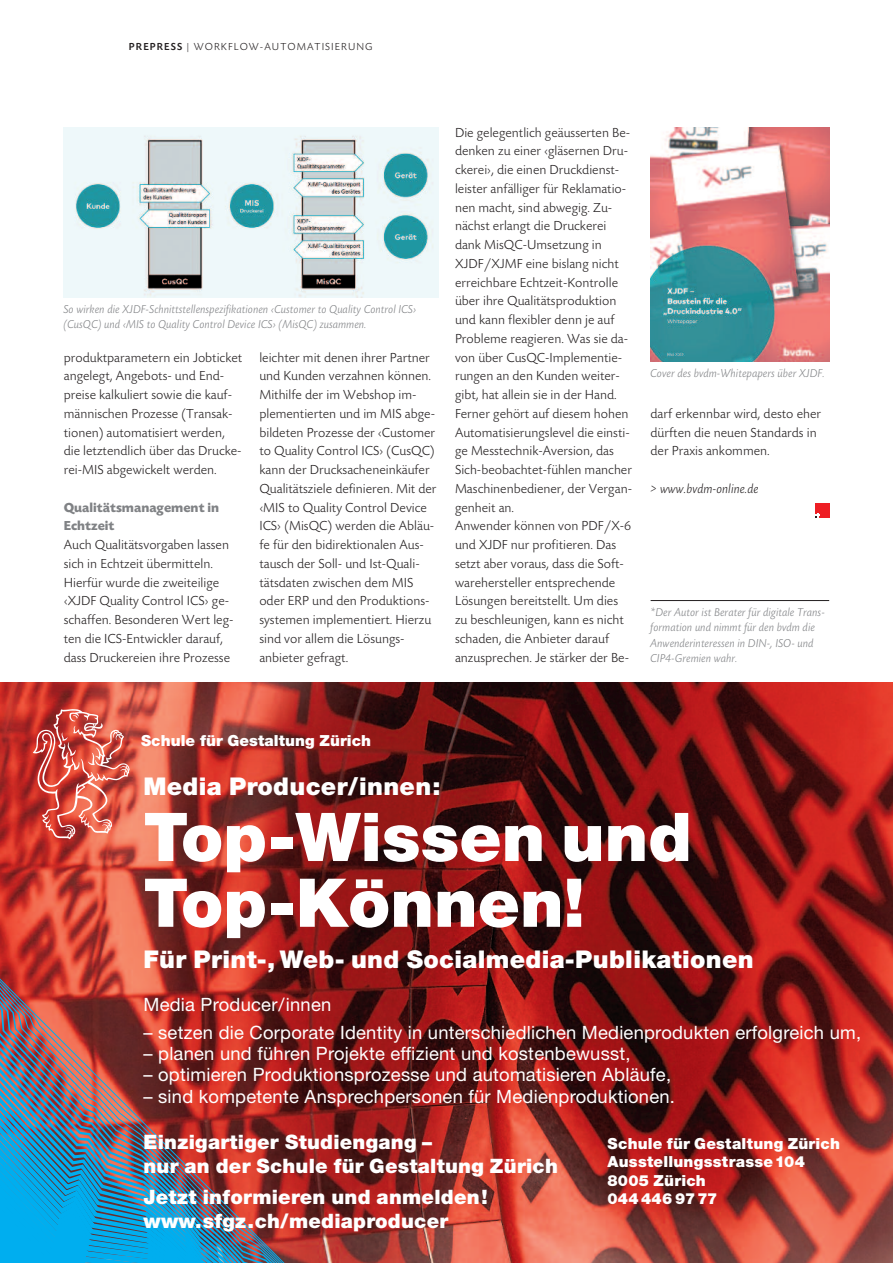
<style>
.page{position:relative;width:893px;height:1263px;background:#fff}
.page>*{position:absolute;margin:0;border:0;box-sizing:border-box;transform-origin:0 0}
.t1{font:900 67.35px/65.7px "Helvetica Neue LT Std";color:#fff}
.t2{font:900 24.45px "Helvetica Neue LT Std";letter-spacing:.015em;color:#fff}
.t3{font:900 19.95px/24.5px "Helvetica Neue LT Std";letter-spacing:.015em;color:#fff}
.t4{font:18.3px "Helvetica Neue LT Std";letter-spacing:.015em;color:#fff}
.t5{font:900 15.3px/18.3px "Helvetica Neue LT Std";letter-spacing:.015em;color:#fff}
.t6{font:300 13.5px/18.8px "Today SB";color:#231f20}
.t7{font:700 13.5px/18.8px "Today SB";color:#808285}
.t8{font:italic 300 13.5px "Today SB";color:#231f20}
.t9{font:italic 300 12px/15px "Today SB";color:#808285}
.t10{font:300 10.5px "Today SB";letter-spacing:.1em;color:#231f20}
.s1{font-weight:500}
.s2{font-family:"Today SB Caps Lig";font-weight:400}
</style>
<div class="page">
<img style="left:651px;top:128px;width:178px;height:233px">
<img style="left:64px;top:128px;width:374px;height:170px">
<hr style="left:651px;top:600px;width:178px;height:1px;background:#231f20">
<img style="left:0;top:683px;width:893px;height:580px">
<svg style="left:33px;top:708px;width:97px;height:131px;background:#d46054"></svg>
<svg style="left:0;top:950px;width:343px;height:21px;background:#a8342a"></svg>
<svg style="left:314px;top:971px;width:35px;height:292px;background:#811b1a"></svg>
<svg style="left:0;top:969px;width:314px;height:62px;background:#a3352e"></svg>
<svg style="left:0;top:1032px;width:322px;height:231px;background:#84201f"></svg>
<svg style="left:297px;top:1033px;width:10px;height:230px;background:#8d1d1c"></svg>
<svg style="left:0;top:1033px;width:297px;height:230px;background:#8e2927"></svg>
<svg style="left:236px;top:1036px;width:26px;height:227px;background:#a23934"></svg>
<svg style="left:213px;top:1038px;width:25px;height:225px;background:#974040"></svg>
<svg style="left:0;top:1040px;width:215px;height:223px;background:#7d3f46"></svg>
<img style="left:0;top:1041px;width:203px;height:222px">
<div style="left:815px;top:504px;width:14px;height:14px;background:#ee1e24"></div>
<svg style="left:815px;top:513px;width:5px;height:5px"></svg>
<p class="t10" style="left:129px;top:42px;width:245px"><span class="s1">PREPRESS</span> | WORKFLOW-AUTOMATISIERUNG</p>
<p class="t9" style="left:64px;top:301px;width:354px">So wirken die XJDF-Schnittstellenspezifikationen ‹Customer to Quality Control ICS› (CusQC) und ‹MIS to Quality Control Device ICS› (MisQC) zusammen.</p>
<p class="t6" style="left:64px;top:349px;width:180px">produktparametern ein Jobticket angelegt, Angebots- und End&shy;preise kalkuliert sowie die kauf&shy;männischen Prozesse (Transak&shy;tionen) automatisiert werden, die letztendlich über das Drucke&shy;rei-MIS abgewickelt werden.</p>
<p class="t7" style="left:64px;top:499px;width:157px">Qualitätsmanagement in<br>Echtzeit</p>
<p class="t6" style="left:64px;top:537px;width:171px">Auch Qualitätsvorgaben lassen sich in Echtzeit übermitteln.<br>Hierfür wurde die zweiteilige ‹XJDF Quality control IcS› ge&shy;schaffen. Besonderen Wert leg&shy;ten die IcS-Entwickler darauf, dass Druckereien ihre Prozesse</p>
<p class="t6" style="left:259px;top:349px;width:179px">leichter mit denen ihrer Partner und Kunden verzahnen können.<br>Mithilfe der im Webshop im&shy;plementierten und im MIS abge&shy;bildeten Prozesse der ‹customer to Quality control IcS› (cusQc) kann der Drucksacheneinkäufer<br>Qualitätsziele definieren. Mit der ‹MIS to Quality control Device<br>IcS› (MisQc) werden die Abläu&shy;fe für den bidirektionalen Aus&shy;tausch der Soll- und Ist-Quali&shy;tätsdaten zwischen dem MIS oder ERP und den Produktions&shy;systemen implementiert. Hierzu sind vor allem die Lösungs&shy;anbieter gefragt.</p>
<p class="t6" style="left:455px;top:124px;width:179px">Die gelegentlich geäusserten Be&shy;denken zu einer ‹gläsernen Dru&shy;ckerei›, die einen Druckdienst&shy;leister anfälliger für Reklamatio&shy;nen macht, sind abwegig. Zu&shy;nächst erlangt die Druckerei dank MisQc-Umsetzung in<br>XJDF/XJMF eine bislang nicht erreichbare Echtzeit-Kontrolle über ihre Qualitätsproduktion und kann flexibler denn je auf<br>Probleme reagieren. Was sie da&shy;von über cusQc-Implementie&shy;rungen an den Kunden weiter&shy;gibt, hat allein sie in der Hand.<br>Ferner gehört auf diesem hohen<br>Automatisierungslevel die einsti&shy;ge Messtechnik-Aversion, das<br>Sich-beobachtet-fühlen mancher<br>Maschinenbediener, der Vergan&shy;genheit an.<br>Anwender können von PDF/X-<span class="s2">6 </span>und XJDF nur profitieren. Das setzt aber voraus, dass die Soft&shy;warehersteller entsprechende<br>Lösungen bereitstellt. Um dies zu beschleunigen, kann es nicht schaden, die Anbieter darauf anzusprechen. Je stärker der Be-</p>
<p class="t9" style="left:651px;top:365px;width:176px">Cover des bvdm-Whitepapers über XJDF.</p>
<p class="t6" style="left:651px;top:405px;width:172px">darf erkennbar wird, desto eher dürften die neuen Standards in der Praxis ankommen.</p>
<p class="t8" style="left:651px;top:480px;width:110px">&gt; www.bvdm-online.de</p>
<p class="t9" style="left:651px;top:605px;width:176px">*Der Autor ist Berater für digitale Trans&shy;formation und nimmt für den bvdm die Anwenderinteressen in DIN-, ISO- und CIP4-Gremien wahr.</p>
<p class="t5" style="left:141px;top:733px;width:232px">Schule für Gestaltung Zürich</p>
<h2 class="t2" style="left:143px;top:778px;width:299px">Media Producer/innen:</h2>
<h1 class="t1" style="left:143px;top:810px;width:550px">Top-Wissen und<br>Top-Können!</h1>
<h2 class="t2" style="left:143px;top:951px;width:612px">Für Print-, Web- und Socialmedia-Publikationen</h2>
<h3 class="t4" style="left:143px;top:998px;width:189px">Media Producer/innen</h3>
<h3 class="t4" style="left:143px;top:1025px;width:719px">– setzen die Corporate Identity in unterschiedlichen Medienprodukten erfolgreich um,</h3>
<h3 class="t4" style="left:143px;top:1047px;width:489px">– planen und führen Projekte effizient und kostenbewusst,</h3>
<h3 class="t4" style="left:143px;top:1068px;width:529px">– optimieren Produktionsprozesse und automatisieren Abläufe,</h3>
<h3 class="t4" style="left:143px;top:1090px;width:533px">– sind kompetente Ansprechpersonen für Medienproduktionen.</h3>
<h3 class="t3" style="left:143px;top:1131px;width:416px">Einzigartiger Studiengang –<br>nur an der Schule für Gestaltung Zürich</h3>
<h3 class="t3" style="left:143px;top:1186px;width:346px">Jetzt informieren und anmelden! www.sfgz.ch/mediaproducer</h3>
<p class="t5" style="left:608px;top:1135px;width:234px">Schule für Gestaltung Zürich<br>Ausstellungsstrasse 104<br>8005 Zürich<br>044 446 97 77</p>
</div>
